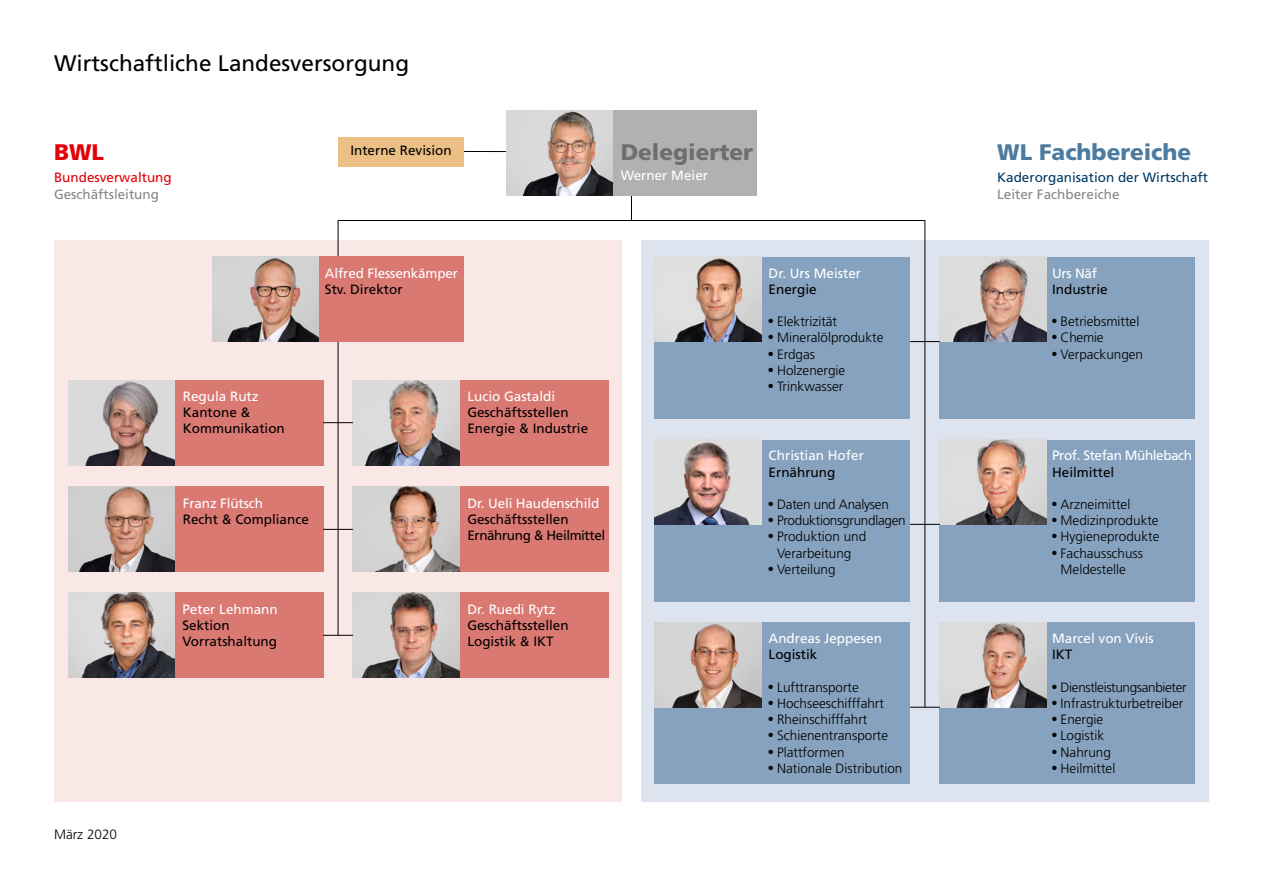
<style>
.page{position:relative;width:1263px;height:893px;background:#fff}
.page>*{position:absolute;margin:0;border:0;box-sizing:border-box;transform-origin:0 0}
.t1{font:22.5px "Frutiger";color:#000}
.t2{font:900 22.5px "Frutiger";color:#4c7b9f}
.t3{font:900 22.5px "Frutiger";color:#6e6e6e}
.t4{font:900 22.5px "Frutiger";color:#e30009}
.t5{font:300 13.5px "Frutiger";color:#000}
.t6{font:13.5px "Frutiger";color:#000}
.t7{font:13.5px "Frutiger";color:#fff}
.t8{font:300 13.5px "Frutiger";letter-spacing:-.02em;color:#000}
.t9{font:13.5px "Frutiger";color:#868685}
.t10{font:13.5px "Frutiger";color:#003b65}
.t11{font:300 13.5px "Frutiger";letter-spacing:-.025em;color:#000}
.t12{font:13.5px "Frutiger";letter-spacing:-.03em;color:#fff}
.t13{font:13.5px "Frutiger";letter-spacing:-.03em;color:#000}
.t14{font:13.5px "Frutiger";color:#e30009}
</style>
<div class="page">
<div style="left:54px;top:241px;width:568px;height:561px;background:#f9e8e6"></div>
<div style="left:68px;top:593px;width:255px;height:85px;background:#da7872"></div>
<img style="left:68px;top:593px;width:106px;height:85px">
<hr style="left:631px;top:190px;width:1px;height:30px;background:#000">
<div style="left:641px;top:241px;width:568px;height:561px;background:#dee4ef"></div>
<div style="left:655px;top:622px;width:255px;height:162px;background:#86a2be"></div>
<div style="left:940px;top:257px;width:255px;height:161px;background:#86a2be"></div>
<div style="left:940px;top:622px;width:255px;height:162px;background:#86a2be"></div>
<div style="left:655px;top:440px;width:255px;height:161px;background:#86a2be"></div>
<div style="left:940px;top:440px;width:255px;height:161px;background:#86a2be"></div>
<div style="left:655px;top:257px;width:255px;height:161px;background:#86a2be"></div>
<div style="left:68px;top:380px;width:255px;height:85px;background:#da7872"></div>
<div style="left:68px;top:486px;width:255px;height:85px;background:#da7872"></div>
<div style="left:353px;top:380px;width:255px;height:85px;background:#da7872"></div>
<div style="left:353px;top:486px;width:255px;height:85px;background:#da7872"></div>
<div style="left:353px;top:593px;width:255px;height:85px;background:#da7872"></div>
<div style="left:506px;top:111px;width:251px;height:85px;background:#b0b2b2"></div>
<img style="left:506px;top:111px;width:106px;height:85px">
<img style="left:655px;top:622px;width:106px;height:86px">
<img style="left:68px;top:380px;width:106px;height:85px">
<img style="left:353px;top:380px;width:106px;height:85px">
<img style="left:940px;top:622px;width:106px;height:86px">
<img style="left:353px;top:593px;width:106px;height:85px">
<img style="left:940px;top:257px;width:106px;height:85px">
<img style="left:940px;top:440px;width:106px;height:85px">
<img style="left:353px;top:486px;width:106px;height:85px">
<img style="left:655px;top:257px;width:106px;height:85px">
<img style="left:68px;top:486px;width:106px;height:85px">
<hr style="left:463px;top:151px;width:43px;height:1px;background:#000">
<hr style="left:338px;top:220px;width:1px;height:415px;background:#000">
<hr style="left:924px;top:220px;width:1px;height:487px;background:#000">
<div style="left:338px;top:137px;width:125px;height:29px;background:#ecbf85"></div>
<hr style="left:338px;top:220px;width:587px;height:1px;background:#000">
<hr style="left:323px;top:422px;width:30px;height:1px;background:#000">
<hr style="left:323px;top:529px;width:30px;height:1px;background:#000">
<hr style="left:323px;top:635px;width:30px;height:1px;background:#000">
<hr style="left:910px;top:341px;width:30px;height:1px;background:#000">
<hr style="left:910px;top:524px;width:30px;height:1px;background:#000">
<hr style="left:910px;top:707px;width:30px;height:1px;background:#000">
<div style="left:213px;top:257px;width:250px;height:85px;background:#da7872"></div>
<img style="left:213px;top:257px;width:106px;height:85px">
<img style="left:655px;top:440px;width:106px;height:85px">
<p class="t1" style="left:54px;top:50px;width:357px">Wirtschaftliche Landesversorgung</p>
<p class="t4" style="left:54px;top:139px;width:52px">BWL</p>
<p class="t14" style="left:54px;top:170px;width:119px">Bundesverwaltung</p>
<p class="t9" style="left:54px;top:186px;width:107px">Geschäftsleitung</p>
<p class="t6" style="left:350px;top:142px;width:103px">Interne Revision</p>
<p class="t3" style="left:621px;top:139px;width:134px">Delegierter</p>
<p class="t7" style="left:621px;top:167px;width:89px">Werner Meier</p>
<p class="t2" style="left:997px;top:139px;width:196px">WL Fachbereiche</p>
<p class="t10" style="left:997px;top:170px;width:212px">Kaderorganisation der Wirtschaft</p>
<p class="t9" style="left:997px;top:186px;width:124px">Leiter Fachbereiche</p>
<p class="t7" style="left:183px;top:388px;width:77px">Regula Rutz</p>
<p class="t6" style="left:183px;top:404px;width:69px">Kantone &amp;</p>
<p class="t6" style="left:183px;top:421px;width:104px">Kommunikation</p>
<p class="t7" style="left:325px;top:266px;width:135px">Alfred Flessenkämper</p>
<p class="t6" style="left:325px;top:282px;width:79px">Stv. Direktor</p>
<p class="t7" style="left:467px;top:388px;width:89px">Lucio Gastaldi</p>
<p class="t6" style="left:467px;top:404px;width:103px">Geschäftsstellen</p>
<p class="t6" style="left:467px;top:421px;width:122px">Energie &amp; Industrie</p>
<p class="t7" style="left:769px;top:265px;width:94px">Dr. Urs Meister</p>
<p class="t6" style="left:769px;top:281px;width:50px">Energie</p>
<p class="t5" style="left:769px;top:314px;width:70px">● Elektrizität</p>
<p class="t5" style="left:769px;top:330px;width:116px">● Mineralölprodukte</p>
<p class="t5" style="left:769px;top:346px;width:48px">● Erdgas</p>
<p class="t5" style="left:769px;top:362px;width:78px">● Holzenergie</p>
<p class="t5" style="left:769px;top:379px;width:76px">● Trinkwasser</p>
<p class="t7" style="left:1052px;top:265px;width:46px">Urs Näf</p>
<p class="t6" style="left:1052px;top:281px;width:57px">Industrie</p>
<p class="t5" style="left:1052px;top:314px;width:89px">● Betriebsmittel</p>
<p class="t5" style="left:1052px;top:330px;width:53px">● Chemie</p>
<p class="t5" style="left:1052px;top:346px;width:93px">● Verpackungen</p>
<p class="t7" style="left:183px;top:495px;width:82px">Franz Flütsch</p>
<p class="t6" style="left:183px;top:511px;width:128px">Recht &amp; Compliance</p>
<p class="t7" style="left:467px;top:495px;width:133px">Dr. Ueli Haudenschild</p>
<p class="t6" style="left:467px;top:511px;width:103px">Geschäftsstellen</p>
<p class="t13" style="left:467px;top:527px;width:139px">Ernährung &amp; Heilmittel</p>
<p class="t7" style="left:769px;top:448px;width:97px">Christian Hofer</p>
<p class="t6" style="left:769px;top:464px;width:68px">Ernährung</p>
<p class="t8" style="left:769px;top:497px;width:122px">● Daten und Analysen</p>
<p class="t8" style="left:769px;top:513px;width:139px">● Produktionsgrundlagen</p>
<p class="t5" style="left:769px;top:529px;width:99px">● Produktion und</p>
<p class="t5" style="left:777px;top:545px;width:76px">Verarbeitung</p>
<p class="t5" style="left:769px;top:562px;width:69px">● Verteilung</p>
<p class="t12" style="left:1052px;top:448px;width:142px">Prof. Stefan Mühlebach</p>
<p class="t6" style="left:1052px;top:464px;width:64px">Heilmittel</p>
<p class="t5" style="left:1052px;top:497px;width:80px">● Arzneimittel</p>
<p class="t5" style="left:1052px;top:513px;width:108px">● Medizinprodukte</p>
<p class="t5" style="left:1052px;top:529px;width:109px">● Hygieneprodukte</p>
<p class="t5" style="left:1052px;top:545px;width:93px">● Fachausschuss</p>
<p class="t5" style="left:1060px;top:562px;width:67px">Meldestelle</p>
<p class="t7" style="left:182px;top:601px;width:97px">Peter Lehmann</p>
<p class="t6" style="left:182px;top:617px;width:49px">Sektion</p>
<p class="t6" style="left:182px;top:633px;width:96px">Vorratshaltung</p>
<p class="t7" style="left:467px;top:601px;width:90px">Dr. Ruedi Rytz</p>
<p class="t6" style="left:467px;top:617px;width:103px">Geschäftsstellen</p>
<p class="t6" style="left:467px;top:633px;width:88px">Logistik &amp; IKT</p>
<p class="t7" style="left:769px;top:630px;width:115px">Andreas Jeppesen</p>
<p class="t6" style="left:769px;top:647px;width:50px">Logistik</p>
<p class="t5" style="left:769px;top:679px;width:92px">● Lufttransporte</p>
<p class="t5" style="left:769px;top:696px;width:117px">● Hochseeschifffahrt</p>
<p class="t5" style="left:769px;top:712px;width:100px">● Rheinschifffahrt</p>
<p class="t5" style="left:769px;top:728px;width:121px">● Schienentransporte</p>
<p class="t5" style="left:769px;top:744px;width:77px">● Plattformen</p>
<p class="t5" style="left:769px;top:760px;width:135px">● Nationale Distribution</p>
<p class="t7" style="left:1052px;top:630px;width:103px">Marcel von Vivis</p>
<p class="t6" style="left:1052px;top:647px;width:22px">IKT</p>
<p class="t11" style="left:1052px;top:679px;width:136px">● Dienstleistungsanbieter</p>
<p class="t5" style="left:1052px;top:696px;width:133px">● Infrastrukturbetreiber</p>
<p class="t5" style="left:1052px;top:712px;width:53px">● Energie</p>
<p class="t5" style="left:1052px;top:728px;width:53px">● Logistik</p>
<p class="t5" style="left:1052px;top:744px;width:60px">● Nahrung</p>
<p class="t5" style="left:1052px;top:760px;width:65px">● Heilmittel</p>
<p class="t5" style="left:54px;top:827px;width:65px">März 2020</p>
</div>
